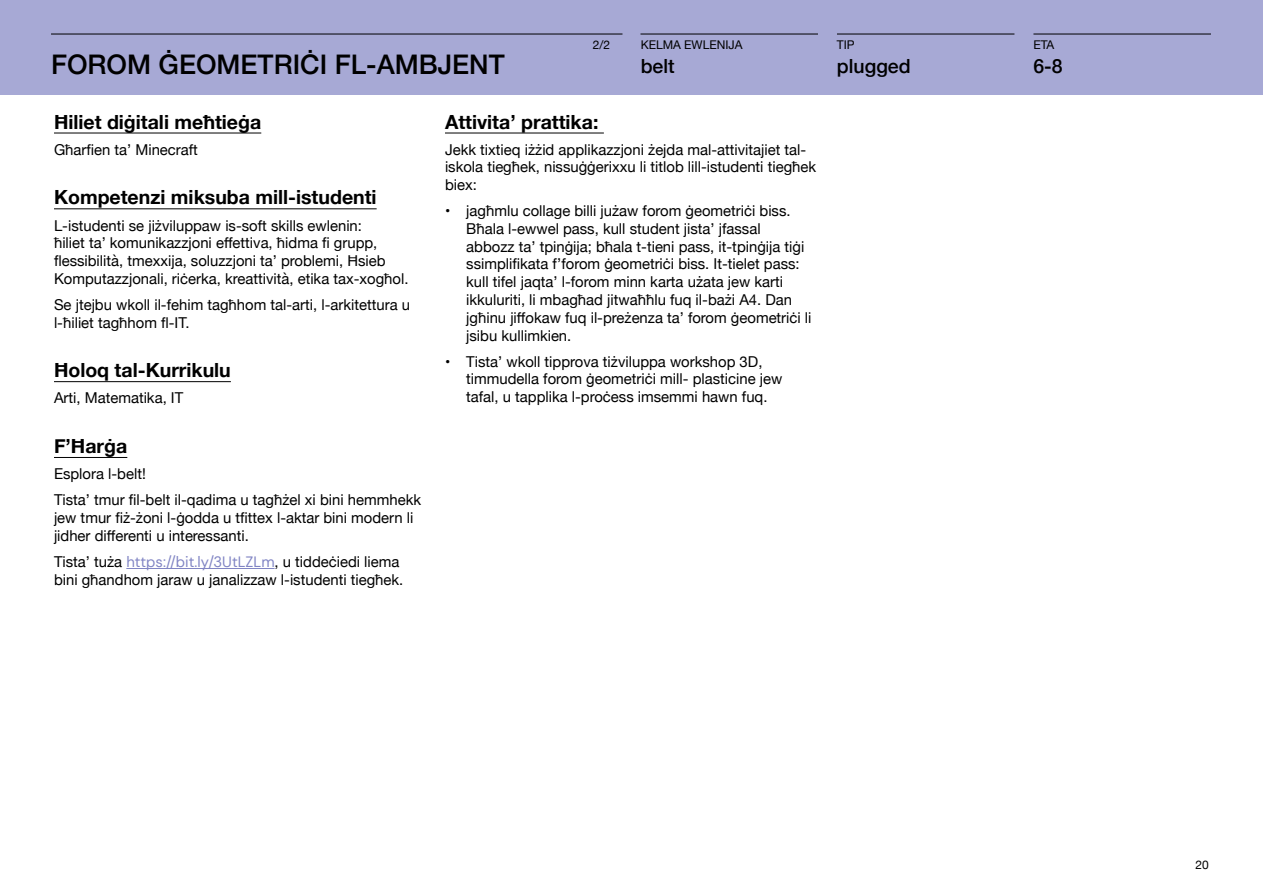
<style>
.page{position:relative;width:1263px;height:893px;background:#fff}
.page>*{position:absolute;margin:0;border:0;box-sizing:border-box;transform-origin:0 0}
.t1{font:500 27px "Helvetica Neue";color:#000}
.t2{font:700 19.5px "Helvetica Neue";color:#000}
.t3{font:500 19.5px "Helvetica Neue";color:#000}
.t4{font:15px/17.7px "Helvetica Neue";color:#000}
.t5{font:12px "Helvetica Neue";color:#000}
.s1{font-family:"DM Sans";color:#8185c4}
</style>
<div class="page">
<div style="left:0;top:0;width:1263px;height:95px;background:#a7a9d5"></div>
<hr style="left:54px;top:133px;width:207px;height:1px;background:#000">
<hr style="left:54px;top:208px;width:323px;height:1px;background:#000">
<hr style="left:54px;top:381px;width:177px;height:1px;background:#000">
<hr style="left:54px;top:457px;width:73px;height:1px;background:#000">
<hr style="left:126px;top:568px;width:149px;height:1px;background:#8185c4">
<hr style="left:445px;top:133px;width:159px;height:1px;background:#000">
<hr style="left:51px;top:34px;width:571px;height:1px;background:#000">
<hr style="left:640px;top:34px;width:178px;height:1px;background:#000">
<hr style="left:837px;top:34px;width:177px;height:1px;background:#000">
<hr style="left:1033px;top:34px;width:178px;height:1px;background:#000">
<h1 class="t1" style="left:51px;top:42px;width:455px">FOROM ĠEOMETRIĊI FL-AMBJENT</h1>
<p class="t5" style="left:593px;top:36px;width:19px">2/2</p>
<p class="t5" style="left:641px;top:36px;width:103px">KELMA EWLENIJA</p>
<h2 class="t3" style="left:641px;top:50px;width:35px">belt</h2>
<h2 class="t2" style="left:54px;top:106px;width:209px">Ħiliet diġitali meħtieġa</h2>
<p class="t4" style="left:54px;top:141px;width:145px">Għarfien ta’ Minecraft</p>
<h2 class="t2" style="left:54px;top:182px;width:324px">Kompetenzi miksuba mill-istudenti</h2>
<p class="t4" style="left:54px;top:217px;width:356px">L-istudenti se jiżviluppaw is-soft skills ewlenin:<br>ħiliet ta’ komunikazzjoni effettiva, ħidma fi grupp, flessibilità, tmexxija, soluzzjoni ta’ problemi, Ħsieb Komputazzjonali, riċerka, kreattività, etika tax-xogħol.</p>
<p class="t4" style="left:54px;top:296px;width:357px">Se jtejbu wkoll il-fehim tagħhom tal-arti, l-arkitettura u l-ħiliet tagħhom fl-IT.</p>
<h2 class="t2" style="left:54px;top:355px;width:178px">Ħoloq tal-Kurrikulu</h2>
<p class="t4" style="left:54px;top:390px;width:131px">Arti, Matematika, IT</p>
<h2 class="t2" style="left:54px;top:431px;width:75px">F’Ħarġa</h2>
<p class="t4" style="left:54px;top:462px;width:369px;line-height:26.2px">Esplora l-belt!<br>Tista’ tmur fil-belt il-qadima u tagħżel xi bini hemmhekk</p>
<p class="t4" style="left:54px;top:510px;width:361px">jew tmur fiż-żoni l-ġodda u tfittex l-aktar bini modern li jidher differenti u interessanti.</p>
<p class="t4" style="left:54px;top:554px;width:351px">Tista’ tuża <span class="s1">https://bit.ly/3UtLZLm</span>, u tiddeċiedi liema bini għandhom jaraw u janalizzaw l-istudenti tiegħek.</p>
<h2 class="t2" style="left:445px;top:106px;width:155px">Attivita’ prattika:</h2>
<p class="t4" style="left:445px;top:141px;width:373px">Jekk tixtieq iżżid applikazzjoni żejda mal-attivitajiet tal&shy;iskola tiegħek, nissuġġerixxu li titlob lill-istudenti tiegħek biex:</p>
<p class="t4" style="left:466px;top:203px;width:347px;text-indent:-21px">• jagħmlu collage billi jużaw forom ġeometriċi biss.<br>Bħala l-ewwel pass, kull student jista’ jfassal abbozz ta’ tpinġija; bħala t-tieni pass, it-tpinġija tiġi ssimplifikata f’forom ġeometriċi biss. It-tielet pass: kull tifel jaqta’ l-forom minn karta użata jew karti ikkuluriti, li mbagħad jitwaħħlu fuq il-bażi A4. Dan jgħinu jiffokaw fuq il-preżenza ta’ forom ġeometriċi li jsibu kullimkien.</p>
<p class="t4" style="left:466px;top:353px;width:318px;text-indent:-21px">• Tista’ wkoll tipprova tiżviluppa workshop 3D, timmudella forom ġeometriċi mill- plasticine jew tafal, u tapplika l-proċess imsemmi hawn fuq.</p>
<p class="t5" style="left:837px;top:36px;width:19px">TIP</p>
<h2 class="t3" style="left:837px;top:50px;width:75px">plugged</h2>
<p class="t5" style="left:1033px;top:36px;width:22px">ETA</p>
<h2 class="t3" style="left:1033px;top:50px;width:31px">6-8</h2>
<p class="t5" style="left:1195px;top:856px;width:15px">20</p>
</div>
